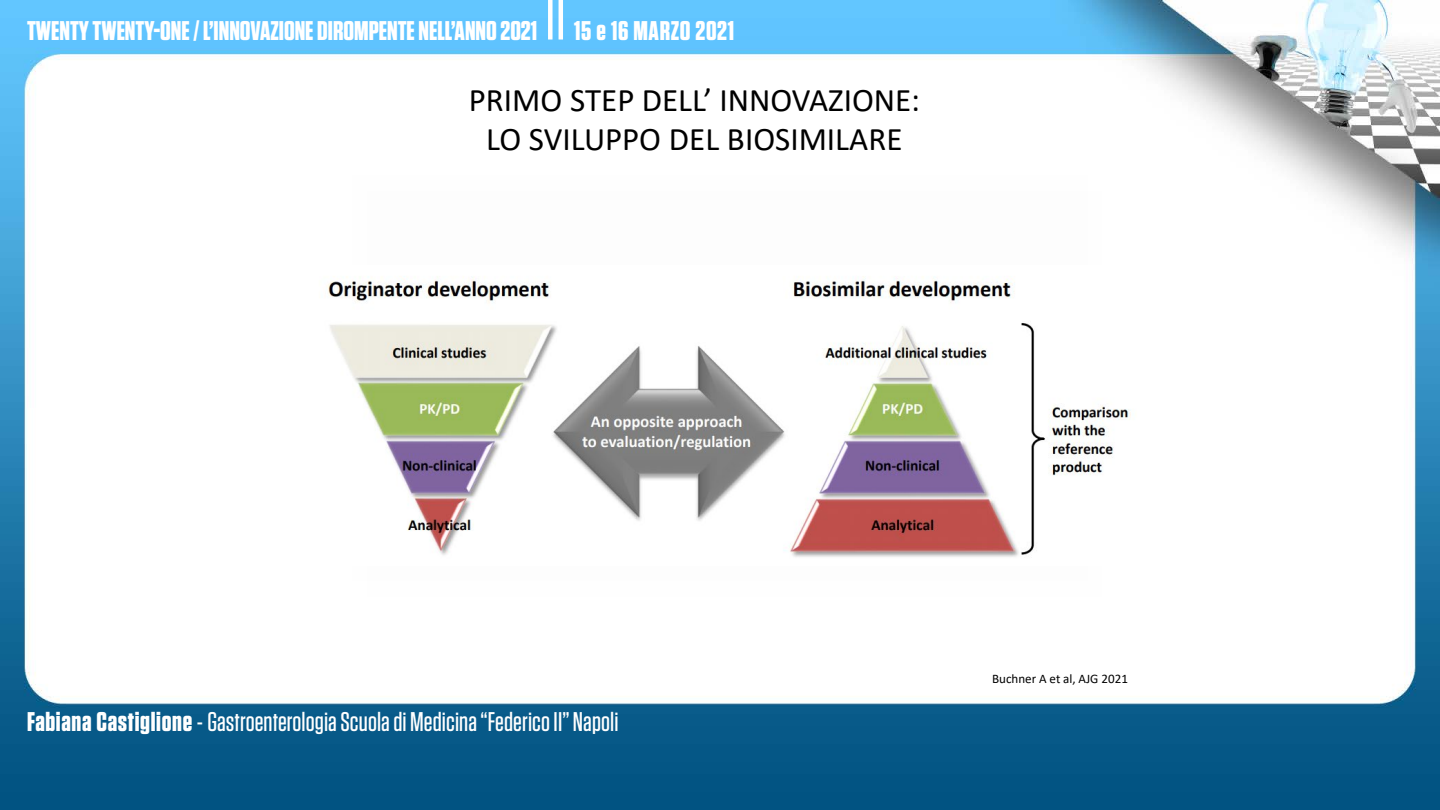
<style>
.page{position:relative;width:1440px;height:810px;background:#fff}
.page>*{position:absolute;margin:0;border:0;box-sizing:border-box;transform-origin:0 0}
.t1{font:33.08px/39.8px "Calibri";color:#000;text-align:center}
.t2{font:500 27px "Tungsten";letter-spacing:.005em;color:#fff}
.t3{font:700 27px "Tungsten";color:#fff}
.t4{font:700 27px "Tungsten";letter-spacing:.025em;color:#fff}
.t5{font:13.05px "Calibri";color:#000}
.s1{font-weight:700}
</style>
<div class="page">
<img style="left:0;top:0;width:1440px;height:810px">
<div style="left:548px;top:0;width:5px;height:40px;background:#fff"></div>
<hr style="left:559px;top:0;width:4px;height:40px;background:#fff">
<div style="left:294px;top:59px;width:851px;height:639px;background:#fff"></div>
<img style="left:327px;top:276px;width:804px;height:281px">
<p class="t3" style="left:27px;top:16px;width:512px">TWENTY TWENTY-ONE / L’INNOVAZIONE DIROMPENTE NELL’ANNO 2021</p>
<p class="t4" style="left:574px;top:16px;width:161px">15 e 16 MARZO 2021</p>
<p class="t1" style="left:469px;top:79px;width:453px">PRIMO STEP DELL’ INNOVAZIONE:<br>LO SVILUPPO DEL BIOSIMILARE</p>
<p class="t2" style="left:27px;top:707px;width:593px"><span class="s1">Fabiana Castiglione</span> - Gastroenterologia Scuola di Medicina “Federico II” Napoli</p>
<p class="t5" style="left:992px;top:670px;width:138px">Buchner A et al, AJG 2021</p>
</div>
